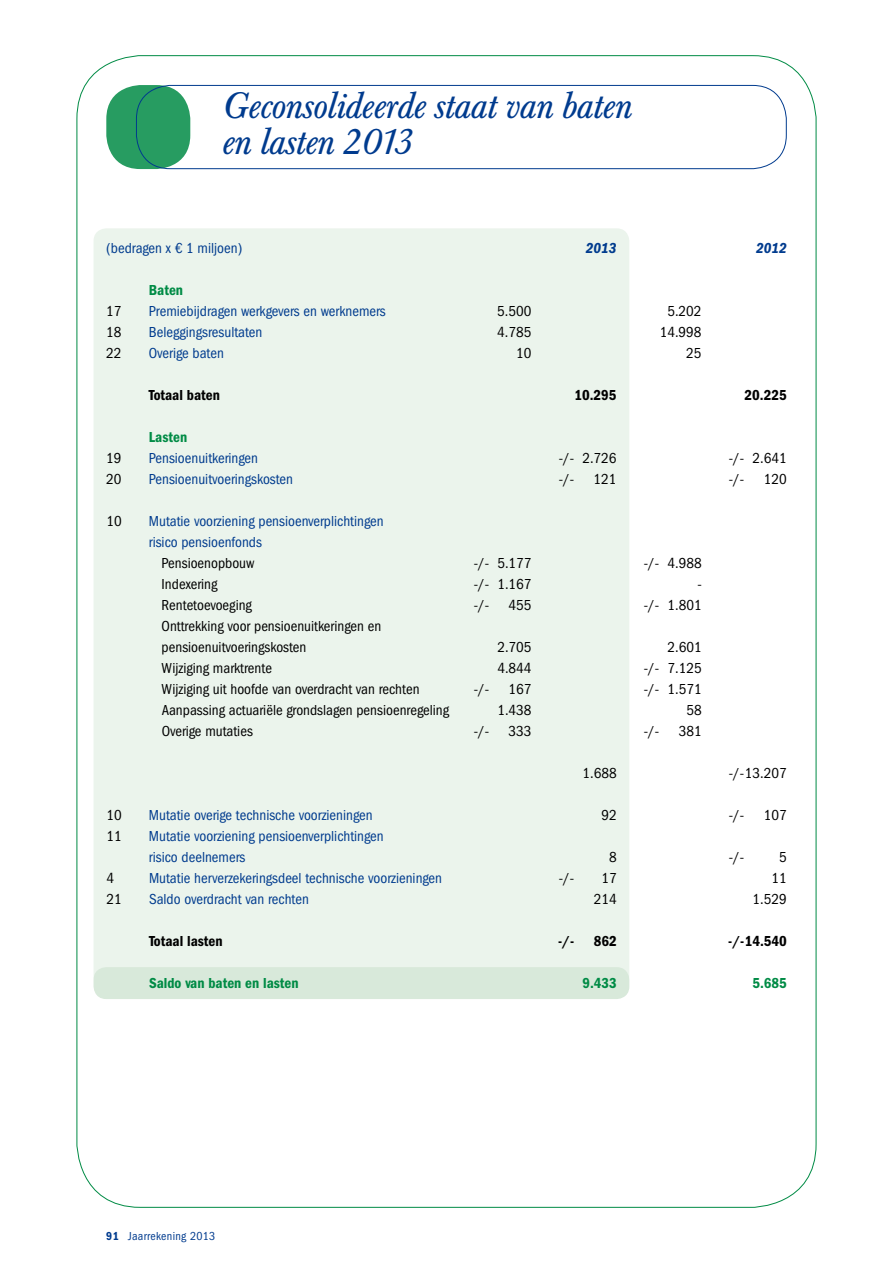
<style>
.page{position:relative;width:893px;height:1263px;background:#fff}
.page>*{position:absolute;margin:0;border:0;box-sizing:border-box;transform-origin:0 0}
.t1{font:italic 36px/36px "Baskerville BE";letter-spacing:-.025em;color:#003b8e}
.t2{font:condensed 15px/21px "ITC Franklin Gothic Std";color:#000}
.t3{font:condensed 15px/21px "ITC Franklin Gothic Std";color:#003b8e}
.t4{font:15px "ITC Franklin Gothic Std Dm Cd";color:#000}
.t5{font:15px "ITC Franklin Gothic Std Dm Cd";color:#008b45}
.t6{font:15px "ITC Franklin Gothic Std Dm Cd It";color:#003b8e}
.t7{font:condensed 12px "ITC Franklin Gothic Std";letter-spacing:.025em;color:#003b8e}
.s1{font-family:"ITC Franklin Gothic Std Dm Cd";font-stretch:normal}
</style>
<div class="page">
<div style="left:94px;top:228px;width:535px;height:771px;background:#ebf4ec;border-radius:13px"></div>
<div style="left:94px;top:967px;width:535px;height:32px;background:#d8e9da;border-radius:13px"></div>
<div style="left:106px;top:85px;width:84px;height:84px;background:#279c61;border-radius:34px"></div>
<div style="left:136px;top:85px;width:651px;height:84px;border:1px solid #003b8e;border-radius:34px"></div>
<h1 class="t1" style="left:220px;top:89px;width:412px">Geconsolideerde staat van baten en lasten 2013</h1>
<p class="t3" style="left:106px;top:238px;width:137px">(bedragen x € 1 miljoen)</p>
<p class="t6" style="left:586px;top:240px;width:32px">2013</p>
<p class="t6" style="left:756px;top:240px;width:32px">2012</p>
<p class="t5" style="left:149px;top:281px;width:36px">Baten</p>
<p class="t2" style="left:106px;top:301px;width:17px">17</p>
<p class="t3" style="left:149px;top:301px;width:239px">Premiebijdragen werkgevers en werknemers</p>
<p class="t2" style="left:497px;top:301px;width:36px">5.500</p>
<p class="t2" style="left:667px;top:301px;width:36px">5.202</p>
<p class="t2" style="left:106px;top:322px;width:17px">18</p>
<p class="t3" style="left:149px;top:322px;width:115px">Beleggingsresultaten</p>
<p class="t2" style="left:497px;top:322px;width:36px">4.785</p>
<p class="t2" style="left:660px;top:322px;width:43px">14.998</p>
<p class="t2" style="left:106px;top:343px;width:17px">22</p>
<p class="t3" style="left:149px;top:343px;width:77px">Overige baten</p>
<p class="t2" style="left:516px;top:343px;width:17px">10</p>
<p class="t2" style="left:686px;top:343px;width:17px">25</p>
<p class="t4" style="left:149px;top:386px;width:73px">Totaal baten</p>
<p class="t4" style="left:574px;top:386px;width:44px">10.295</p>
<p class="t4" style="left:744px;top:386px;width:44px">20.225</p>
<p class="t5" style="left:149px;top:428px;width:40px">Lasten</p>
<p class="t2" style="left:106px;top:448px;width:17px">19</p>
<p class="t3" style="left:149px;top:448px;width:111px">Pensioenuitkeringen</p>
<p class="t2" style="left:559px;top:448px;width:59px">-/- 2.726</p>
<p class="t2" style="left:729px;top:448px;width:59px">-/- 2.641</p>
<p class="t2" style="left:106px;top:469px;width:17px">20</p>
<p class="t3" style="left:149px;top:469px;width:146px">Pensioenuitvoeringskosten</p>
<p class="t2" style="left:559px;top:469px;width:17px">-/-</p>
<p class="t2" style="left:594px;top:469px;width:24px">121</p>
<p class="t2" style="left:729px;top:469px;width:17px">-/-</p>
<p class="t2" style="left:764px;top:469px;width:24px">120</p>
<p class="t2" style="left:106px;top:511px;width:17px">10</p>
<p class="t3" style="left:149px;top:511px;width:236px">Mutatie voorziening pensioenverplichtingen risico pensioenfonds</p>
<p class="t2" style="left:162px;top:553px;width:95px">Pensioenopbouw</p>
<p class="t2" style="left:474px;top:553px;width:59px">-/- 5.177</p>
<p class="t2" style="left:644px;top:553px;width:59px">-/- 4.988</p>
<p class="t2" style="left:162px;top:574px;width:57px">Indexering</p>
<p class="t2" style="left:474px;top:574px;width:59px">-/- 1.167</p>
<p class="t2" style="left:697px;top:574px;width:6px">-</p>
<p class="t2" style="left:162px;top:595px;width:92px">Rentetoevoeging</p>
<p class="t2" style="left:474px;top:595px;width:17px">-/-</p>
<p class="t2" style="left:509px;top:595px;width:24px">455</p>
<p class="t2" style="left:644px;top:595px;width:59px">-/- 1.801</p>
<p class="t2" style="left:162px;top:616px;width:221px">Onttrekking voor pensioenuitkeringen en pensioenuitvoeringskosten</p>
<p class="t2" style="left:497px;top:637px;width:36px">2.705</p>
<p class="t2" style="left:667px;top:637px;width:36px">2.601</p>
<p class="t2" style="left:162px;top:658px;width:112px">Wijziging marktrente</p>
<p class="t2" style="left:497px;top:658px;width:36px">4.844</p>
<p class="t2" style="left:644px;top:658px;width:59px">-/- 7.125</p>
<p class="t2" style="left:162px;top:679px;width:259px">Wijziging uit hoofde van overdracht van rechten</p>
<p class="t2" style="left:474px;top:679px;width:17px">-/-</p>
<p class="t2" style="left:509px;top:679px;width:24px">167</p>
<p class="t2" style="left:644px;top:679px;width:59px">-/- 1.571</p>
<p class="t2" style="left:162px;top:700px;width:289px">Aanpassing actuariële grondslagen pensioenregeling</p>
<p class="t2" style="left:497px;top:700px;width:36px">1.438</p>
<p class="t2" style="left:686px;top:700px;width:17px">58</p>
<p class="t2" style="left:162px;top:721px;width:93px">Overige mutaties</p>
<p class="t2" style="left:474px;top:721px;width:17px">-/-</p>
<p class="t2" style="left:509px;top:721px;width:24px">333</p>
<p class="t2" style="left:644px;top:721px;width:17px">-/-</p>
<p class="t2" style="left:679px;top:721px;width:24px">381</p>
<p class="t2" style="left:582px;top:763px;width:36px">1.688</p>
<p class="t2" style="left:729px;top:763px;width:59px">-/-13.207</p>
<p class="t2" style="left:106px;top:805px;width:17px">10</p>
<p class="t3" style="left:149px;top:805px;width:225px">Mutatie overige technische voorzieningen</p>
<p class="t2" style="left:601px;top:805px;width:17px">92</p>
<p class="t2" style="left:729px;top:805px;width:17px">-/-</p>
<p class="t2" style="left:764px;top:805px;width:24px">107</p>
<p class="t2" style="left:106px;top:826px;width:17px">11</p>
<p class="t3" style="left:149px;top:826px;width:236px">Mutatie voorziening pensioenverplichtingen risico deelnemers</p>
<p class="t2" style="left:609px;top:847px;width:9px">8</p>
<p class="t2" style="left:729px;top:847px;width:17px">-/-</p>
<p class="t2" style="left:779px;top:847px;width:9px">5</p>
<p class="t2" style="left:106px;top:868px;width:9px">4</p>
<p class="t3" style="left:149px;top:868px;width:295px">Mutatie herverzekeringsdeel technische voorzieningen</p>
<p class="t2" style="left:559px;top:868px;width:17px">-/-</p>
<p class="t2" style="left:601px;top:868px;width:17px">17</p>
<p class="t2" style="left:771px;top:868px;width:17px">11</p>
<p class="t2" style="left:106px;top:889px;width:17px">21</p>
<p class="t3" style="left:149px;top:889px;width:161px">Saldo overdracht van rechten</p>
<p class="t2" style="left:594px;top:889px;width:24px">214</p>
<p class="t2" style="left:753px;top:889px;width:36px">1.529</p>
<p class="t4" style="left:149px;top:932px;width:75px">Totaal lasten</p>
<p class="t4" style="left:558px;top:932px;width:18px">-/-</p>
<p class="t4" style="left:594px;top:932px;width:24px">862</p>
<p class="t4" style="left:728px;top:932px;width:60px">-/-14.540</p>
<p class="t5" style="left:149px;top:974px;width:151px">Saldo van baten en lasten</p>
<p class="t5" style="left:582px;top:974px;width:36px">9.433</p>
<p class="t5" style="left:752px;top:974px;width:36px">5.685</p>
<p class="t7" style="left:106px;top:1229px;width:111px"><span class="s1">91</span> Jaarrekening 2013</p>
</div>
